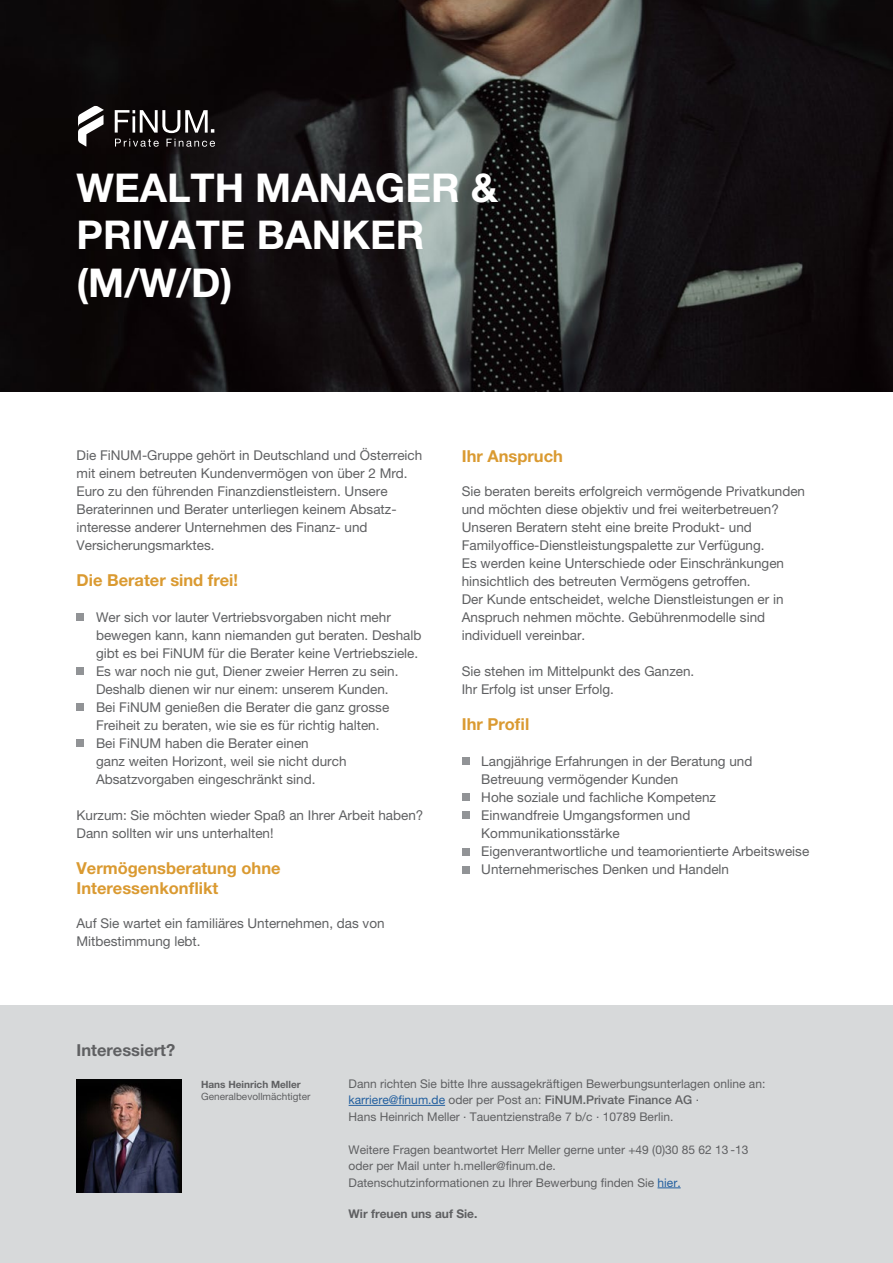
<style>
.page{position:relative;width:893px;height:1263px;background:#fff}
.page>*{position:absolute;margin:0;border:0;box-sizing:border-box;transform-origin:0 0}
.t1{font:700 39.75px/47.7px "Helvetica Neue LT Pro";color:#fff}
.t2{font:700 16.5px "Helvetica Neue LT Pro";color:#da9a31}
.t3{font:700 16.5px "Helvetica Neue LT Pro";color:#5f6062}
.t4{font:13.5px/18px "Helvetica Neue LT Pro";color:#5f6062}
.t5{font:12px/16.5px "Helvetica Neue LT Pro";color:#5f6062}
.t6{font:700 12px "Helvetica Neue LT Pro";color:#5f6062}
.t7{font:10.05px "Helvetica Neue LT Pro";color:#5f6062}
.t8{font:700 10.05px "Helvetica Neue LT Pro";color:#5f6062}
.s1{color:#215e9e}
.s2{font-weight:500}
</style>
<div class="page">
<img style="left:0;top:0;width:893px;height:391px">
<svg style="left:78px;top:106px;width:26px;height:41px"></svg>
<svg style="left:115px;top:110px;width:99px;height:23px"></svg>
<svg style="left:115px;top:139px;width:44px;height:8px"></svg>
<svg style="left:166px;top:139px;width:49px;height:8px"></svg>
<div style="left:462px;top:757px;width:7px;height:8px;background:#919396"></div>
<div style="left:462px;top:812px;width:7px;height:7px;background:#919396"></div>
<div style="left:462px;top:793px;width:7px;height:8px;background:#919396"></div>
<div style="left:462px;top:848px;width:7px;height:7px;background:#919396"></div>
<div style="left:462px;top:866px;width:7px;height:7px;background:#919396"></div>
<div style="left:77px;top:614px;width:7px;height:7px;background:#919396"></div>
<div style="left:77px;top:668px;width:7px;height:7px;background:#919396"></div>
<div style="left:77px;top:703px;width:7px;height:8px;background:#919396"></div>
<div style="left:77px;top:739px;width:7px;height:8px;background:#919396"></div>
<div style="left:0;top:1006px;width:893px;height:257px;background:#d7d9da"></div>
<hr style="left:349px;top:1105px;width:96px;height:1px;background:#215e9e">
<svg style="left:657px;top:1187px;width:24px;height:1px"></svg>
<img style="left:77px;top:1079px;width:104px;height:113px">
<h1 class="t1" style="left:77px;top:163px;width:423px">WEALTH MANAGER &amp;<br>PRIVATE BANKER (M/W/D)</h1>
<p class="t4" style="left:77px;top:446px;width:347px">Die FiNUM-Gruppe gehört in Deutschland und Österreich mit einem betreuten Kundenvermögen von über 2 Mrd.<br>Euro zu den führenden Finanzdienstleistern. Unsere Beraterinnen und Berater unterliegen keinem Absatz&shy;interesse anderer Unternehmen des Finanz- und Versicherungsmarktes.</p>
<p class="t2" style="left:77px;top:570px;width:163px">Die Berater sind frei!</p>
<p class="t4" style="left:96px;top:608px;width:327px">Wer sich vor lauter Vertriebsvorgaben nicht mehr bewegen kann, kann niemanden gut beraten. Deshalb gibt es bei FiNUM für die Berater keine Vertriebsziele.<br>Es war noch nie gut, Diener zweier Herren zu sein.<br>Deshalb dienen wir nur einem: unserem Kunden.<br>Bei FiNUM genießen die Berater die ganz grosse Freiheit zu beraten, wie sie es für richtig halten.<br>Bei FiNUM haben die Berater einen<br>ganz weiten Horizont, weil sie nicht durch Absatzvorgaben eingeschränkt sind.</p>
<p class="t4" style="left:77px;top:806px;width:348px">Kurzum: Sie möchten wieder Spaß an Ihrer Arbeit haben?<br>Dann sollten wir uns unterhalten!</p>
<p class="t2" style="left:462px;top:446px;width:103px">Ihr Anspruch</p>
<p class="t4" style="left:462px;top:482px;width:345px">Sie beraten bereits erfolgreich vermögende Privatkunden und möchten diese objektiv und frei weiterbetreuen?<br>Unseren Beratern steht eine breite Produkt- und Familyoffice-Dienstleistungspalette zur Verfügung.<br>Es werden keine Unterschiede oder Einschränkungen hinsichtlich des betreuten Vermögens getroffen.<br>Der Kunde entscheidet, welche Dienstleistungen er in Anspruch nehmen möchte. Gebührenmodelle sind individuell vereinbar.</p>
<p class="t4" style="left:462px;top:662px;width:234px">Sie stehen im Mittelpunkt des Ganzen.<br>Ihr Erfolg ist unser Erfolg.</p>
<p class="t2" style="left:462px;top:714px;width:69px">Ihr Profil</p>
<p class="t4" style="left:481px;top:752px;width:329px">Langjährige Erfahrungen in der Beratung und Betreuung vermögender Kunden<br>Hohe soziale und fachliche Kompetenz<br>Einwandfreie Umgangsformen und Kommunikationsstärke<br>Eigenverantwortliche und teamorientierte Arbeitsweise</p>
<p class="t2" style="left:77px;top:858px;width:206px">Vermögensberatung ohne</p>
<p class="t4" style="left:481px;top:860px;width:249px">Unternehmerisches Denken und Handeln</p>
<p class="t2" style="left:77px;top:877px;width:143px">Interessenkonflikt</p>
<p class="t4" style="left:77px;top:914px;width:310px">Auf Sie wartet ein familiäres Unternehmen, das von<br>Mitbestimmung lebt.</p>
<p class="t3" style="left:77px;top:1040px;width:100px">Interessiert?</p>
<p class="t8" style="left:201px;top:1078px;width:101px">Hans Heinrich Meller</p>
<p class="t7" style="left:201px;top:1090px;width:111px">Generalbevollmächtigter</p>
<p class="t5" style="left:349px;top:1075px;width:418px">Dann richten Sie bitte Ihre aussagekräftigen Bewerbungsunterlagen online an: <span class="s1">karriere@finum.de</span> oder per Post an: <span class="s2">FiNUM.Private Finance AG</span> .<br>Hans Heinrich Meller . Tauentzienstraße 7 b/c . 10789 Berlin.</p>
<p class="t5" style="left:349px;top:1141px;width:401px">Weitere Fragen beantwortet Herr Meller gerne unter +49 (0)30 85 62 13 -13 oder per Mail unter h.meller@finum.de.<br>Datenschutzinformationen zu Ihrer Bewerbung finden Sie <span class="s1">hier.</span></p>
<p class="t6" style="left:349px;top:1206px;width:130px">Wir freuen uns auf Sie.</p>
</div>
